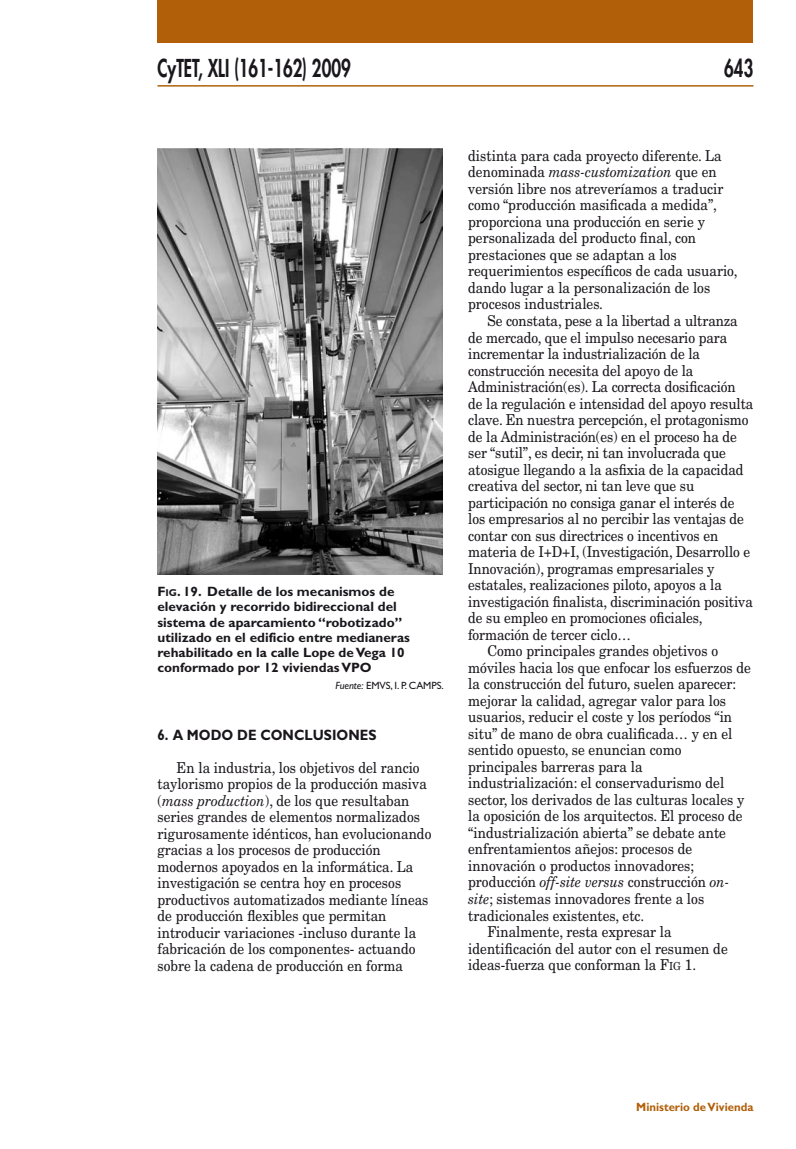
<style>
.page{position:relative;width:796px;height:1149px;background:#fff}
.page>*{position:absolute;margin:0;border:0;box-sizing:border-box;transform-origin:0 0}
.t1{font:800 24px "Futura";color:#1a171c;scale:.7 1}
.t2{font:15px/16.5px "New Century Schlbk";color:#1a171c;scale:.9 1}
.t3{font:700 15px "Gill Sans";color:#1a171c;scale:.9 1}
.t4{font:700 13.5px/15px "Gill Sans";color:#1a171c}
.t5{font:700 12px "Gill Sans";color:#b16009;scale:.95 1}
.t6{font:10.5px "Gill Sans";letter-spacing:-.01em;color:#1a171c}
.s1{font-style:inherit}
.s2{font-size:10.05px}
.s3{font-style:italic}
.s4{font-size:11.1px}
</style>
<div class="page">
<div style="left:157px;top:0;width:596px;height:43px;background:#b16009"></div>
<hr style="left:157px;top:85px;width:596px;height:2px;background:#b16009">
<img style="left:157px;top:149px;width:285px;height:425px">
<h1 class="t1" style="left:157px;top:52px;width:277px">CyTET, XLI (161-162) 2009</h1>
<h1 class="t1" style="left:723px;top:52px;width:43px">643</h1>
<p class="t4" style="left:157px;top:584px;width:254px"><span class="s1">F</span><span class="s2">ig</span><span class="s1">.</span> 19. Detalle de los mecanismos de elevación y recorrido bidireccional del sistema de aparcamiento “robotizado” utilizado en el edificio entre medianeras rehabilitado en la calle Lope de Vega 10 conformado por 12 viviendas VPO</p>
<p class="t6" style="left:335px;top:679px;width:110px"><span class="s3">Fuente:</span> EMVS, I. P. CAMPS.</p>
<p class="t3" style="left:157px;top:725px;width:245px">6. A MODO DE CONCLUSIONES</p>
<p class="t2" style="left:157px;top:758px;width:306px;text-indent:19px">En la industria, los objetivos del rancio taylorismo propios de la producción masiva (<span class="s3">mass production</span>), de los que resultaban series grandes de elementos normalizados rigurosamente idénticos, han evolucionando gracias a los procesos de producción modernos apoyados en la informática. La investigación se centra hoy en procesos productivos automatizados mediante líneas de producción flexibles que permitan introducir variaciones -incluso durante la fabricación de los componentes- actuando sobre la cadena de producción en forma</p>
<p class="t2" style="left:468px;top:147px;width:300px">distinta para cada proyecto diferente. La denominada <span class="s3">mass-customization</span> que en versión libre nos atreveríamos a traducir como “producción masificada a medida”, proporciona una producción en serie y personalizada del producto final, con prestaciones que se adaptan a los requerimientos específicos de cada usuario, dando lugar a la personalización de los procesos industriales.</p>
<p class="t2" style="left:487px;top:312px;width:279px">Se constata, pese a la libertad a ultranza</p>
<p class="t2" style="left:468px;top:329px;width:289px">de mercado, que el impulso necesario para</p>
<p class="t2" style="left:468px;top:345px;width:259px">incrementar la industrialización de la</p>
<p class="t2" style="left:468px;top:362px;width:251px">construcción necesita del apoyo de la</p>
<p class="t2" style="left:468px;top:378px;width:298px">Administración(es). La correcta dosificación</p>
<p class="t2" style="left:468px;top:395px;width:318px">de la regulación e intensidad del apoyo resulta</p>
<p class="t2" style="left:468px;top:411px;width:313px">clave. En nuestra percepción, el protagonismo</p>
<p class="t2" style="left:468px;top:428px;width:300px">de la Administración(es) en el proceso ha de</p>
<p class="t2" style="left:468px;top:444px;width:288px">ser “sutil”, es decir, ni tan involucrada que</p>
<p class="t2" style="left:468px;top:461px;width:307px">atosigue llegando a la asfixia de la capacidad</p>
<p class="t2" style="left:468px;top:477px;width:252px">creativa del sector, ni tan leve que su</p>
<p class="t2" style="left:468px;top:494px;width:297px">participación no consiga ganar el interés de</p>
<p class="t2" style="left:468px;top:510px;width:308px">los empresarios al no percibir las ventajas de</p>
<p class="t2" style="left:468px;top:527px;width:279px">contar con sus directrices o incentivos en</p>
<p class="t2" style="left:468px;top:543px;width:315px">materia de I+D+I, (Investigación, Desarrollo e</p>
<p class="t2" style="left:468px;top:560px;width:275px">Innovación), programas empresariales y</p>
<p class="t2" style="left:468px;top:576px;width:283px">estatales, realizaciones piloto, apoyos a la</p>
<p class="t2" style="left:468px;top:593px;width:317px">investigación finalista, discriminación positiva</p>
<p class="t2" style="left:468px;top:609px;width:262px">de su empleo en promociones oficiales,</p>
<p class="t2" style="left:468px;top:626px;width:182px">formación de tercer ciclo…</p>
<p class="t2" style="left:487px;top:642px;width:258px">Como principales grandes objetivos o</p>
<p class="t2" style="left:468px;top:659px;width:315px">móviles hacia los que enfocar los esfuerzos de</p>
<p class="t2" style="left:468px;top:675px;width:299px">la construcción del futuro, suelen aparecer:</p>
<p class="t2" style="left:468px;top:692px;width:288px">mejorar la calidad, agregar valor para los</p>
<p class="t2" style="left:468px;top:708px;width:294px">usuarios, reducir el coste y los períodos “in</p>
<p class="t2" style="left:468px;top:725px;width:295px">situ” de mano de obra cualificada… y en el</p>
<p class="t2" style="left:468px;top:741px;width:238px">sentido opuesto, se enuncian como</p>
<p class="t2" style="left:468px;top:758px;width:195px">principales barreras para la</p>
<p class="t2" style="left:468px;top:774px;width:286px">industrialización: el conservadurismo del</p>
<p class="t2" style="left:468px;top:791px;width:308px">sector, los derivados de las culturas locales y</p>
<p class="t2" style="left:468px;top:807px;width:306px">la oposición de los arquitectos. El proceso de</p>
<p class="t2" style="left:468px;top:824px;width:288px">“industrialización abierta” se debate ante</p>
<p class="t2" style="left:468px;top:840px;width:250px">enfrentamientos añejos: procesos de</p>
<p class="t2" style="left:468px;top:857px;width:252px">innovación o productos innovadores;</p>
<p class="t2" style="left:468px;top:873px;width:291px">producción <span class="s3">off-site versus</span> construcción <span class="s3">on-</span></p>
<p class="t2" style="left:468px;top:890px;width:263px"><span class="s3">site</span>; sistemas innovadores frente a los</p>
<p class="t2" style="left:468px;top:906px;width:197px">tradicionales existentes, etc.</p>
<p class="t2" style="left:487px;top:923px;width:206px">Finalmente, resta expresar la</p>
<p class="t2" style="left:468px;top:939px;width:290px">identificación del autor con el resumen de</p>
<p class="t2" style="left:468px;top:956px;width:254px">ideas-fuerza que conforman la <span class="s1">F</span><span class="s4">ig</span> 1.</p>
<p class="t5" style="left:636px;top:1099px;width:125px">Ministerio de Vivienda</p>
</div>
